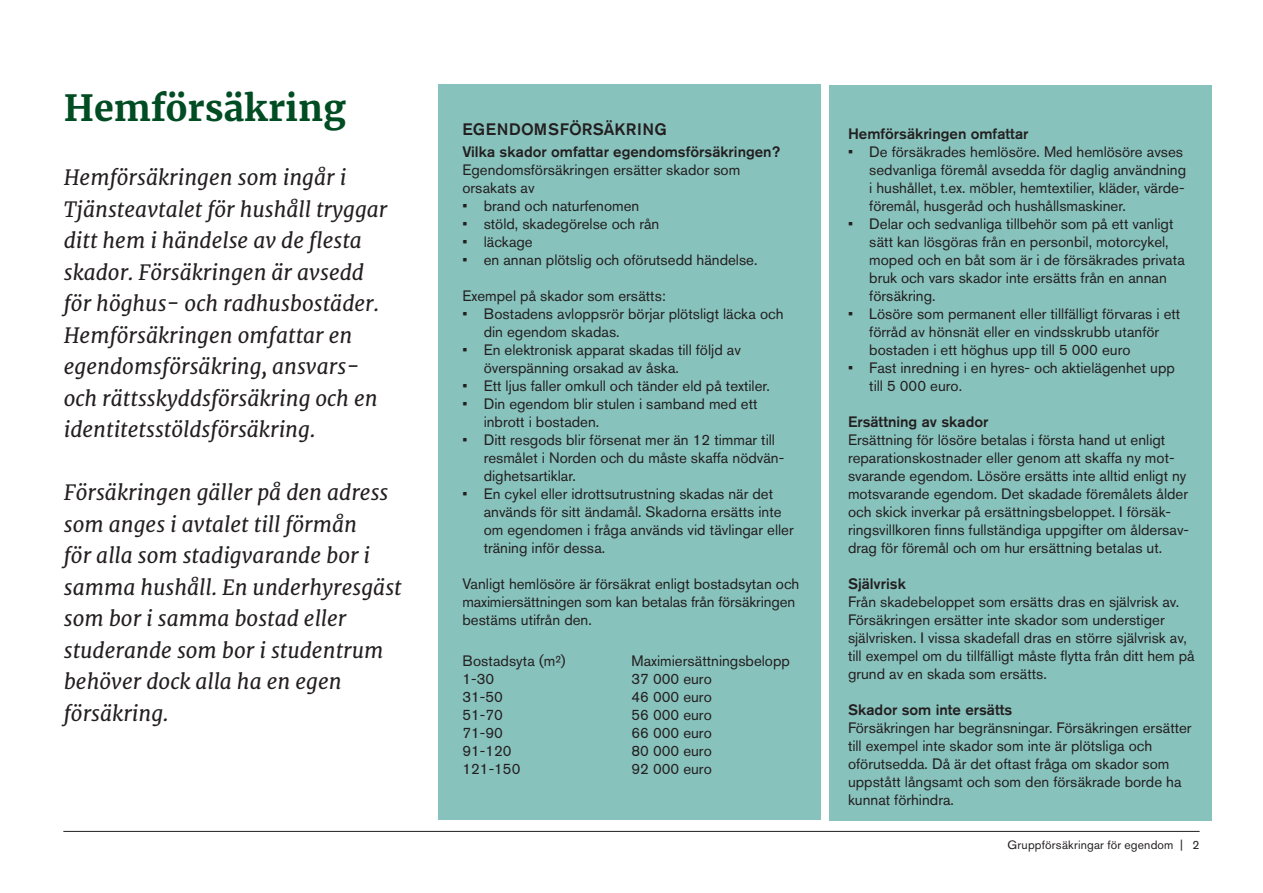
<style>
.page{position:relative;width:1263px;height:893px;background:#fff}
.page>*{position:absolute;margin:0;border:0;box-sizing:border-box;transform-origin:0 0}
.PÄÄOTSIKKO{font:700 36px "Merriweather";color:#004c23}
.INGRESSI{font:italic 21px/31.5px "Merriweather";color:#231f20}
.OTSIKKO2{font:500 16.5px "Akzidenz Grotesk BQ";letter-spacing:.02em;color:#231f20}
.LUETTELOT{font:15px/18px "Akzidenz Grotesk BQ";color:#231f20}
.LEIPÄTEKSTI{font:15px/18px "Akzidenz Grotesk BQ";color:#231f20}
.OTSIKKO4{font:500 15px "Akzidenz Grotesk BQ";color:#231f20}
.t1{font:12px "Akzidenz Grotesk BQ";letter-spacing:.015em;color:#231f20}
</style>
<div class="page">
<hr style="left:63px;top:831px;width:1136px;height:1px;background:#231f20">
<div style="left:829px;top:85px;width:382px;height:736px;background:#88c2bc"></div>
<div style="left:438px;top:85px;width:382px;height:735px;background:#88c2bc"></div>
<p class="PÄÄOTSIKKO" style="left:64px;top:85px;width:283px">Hemförsäkring</p>
<p class="INGRESSI" style="left:64px;top:162px;width:325px">Hemförsäkringen som ingår i<br>Tjänsteavtalet för hushåll tryggar ditt hem i händelse av de flesta skador. Försäkringen är avsedd för höghus- och radhusbostäder.<br>Hemförsäkringen omfattar en egendomsförsäkring, ansvars&shy;och rättsskyddsförsäkring och en identitetsstöldsförsäkring.</p>
<p class="INGRESSI" style="left:64px;top:477px;width:339px">Försäkringen gäller på den adress som anges i avtalet till förmån<br>för alla som stadigvarande bor i samma hushåll. En underhyresgäst som bor i samma bostad eller studerande som bor i studentrum behöver dock alla ha en egen försäkring.</p>
<p class="OTSIKKO2" style="left:462px;top:119px;width:206px">EGENDOMSFÖRSÄKRING</p>
<p class="OTSIKKO4" style="left:462px;top:143px;width:319px">Vilka skador omfattar egendomsförsäkringen?</p>
<p class="LEIPÄTEKSTI" style="left:462px;top:161px;width:279px">Egendomsförsäkringen ersätter skador som orsakats av</p>
<p class="LUETTELOT" style="left:462px;top:197px;width:178px">• brand och naturfenomen</p>
<p class="LUETTELOT" style="left:462px;top:215px;width:198px">• stöld, skadegörelse och rån</p>
<p class="LUETTELOT" style="left:462px;top:233px;width:72px">• läckage</p>
<p class="LUETTELOT" style="left:462px;top:251px;width:297px">• en annan plötslig och oförutsedd händelse.</p>
<p class="LEIPÄTEKSTI" style="left:462px;top:287px;width:205px">Exempel på skador som ersätts:</p>
<p class="LUETTELOT" style="left:484px;top:305px;width:301px;text-indent:-21px">• Bostadens avloppsrör börjar plötsligt läcka och din egendom skadas.</p>
<p class="LUETTELOT" style="left:484px;top:341px;width:259px;text-indent:-21px">• En elektronisk apparat skadas till följd av överspänning orsakad av åska.</p>
<p class="LUETTELOT" style="left:462px;top:377px;width:309px">• Ett ljus faller omkull och tänder eld på textiler.</p>
<p class="LUETTELOT" style="left:484px;top:395px;width:275px;text-indent:-21px">• Din egendom blir stulen i samband med ett inbrott i bostaden.</p>
<p class="LUETTELOT" style="left:484px;top:431px;width:302px;text-indent:-21px">• Ditt resgods blir försenat mer än 12 timmar till resmålet i Norden och du måste skaffa nödvän&shy;dighetsartiklar.</p>
<p class="LUETTELOT" style="left:484px;top:485px;width:311px;text-indent:-21px">• En cykel eller idrottsutrustning skadas när det används för sitt ändamål. Skadorna ersätts inte om egendomen i fråga används vid tävlingar eller träning inför dessa.</p>
<p class="LEIPÄTEKSTI" style="left:462px;top:575px;width:338px">Vanligt hemlösöre är försäkrat enligt bostadsytan och maximiersättningen som kan betalas från försäkringen bestäms utifrån den.</p>
<p class="LEIPÄTEKSTI" style="left:462px;top:652px;width:105px">Bostadsyta (m²)</p>
<p class="LEIPÄTEKSTI" style="left:631px;top:652px;width:160px">Maximiersättningsbelopp</p>
<p class="LEIPÄTEKSTI" style="left:462px;top:670px;width:33px">1-30</p>
<p class="LEIPÄTEKSTI" style="left:631px;top:670px;width:82px">37 000 euro</p>
<p class="LEIPÄTEKSTI" style="left:462px;top:688px;width:42px">31-50</p>
<p class="LEIPÄTEKSTI" style="left:631px;top:688px;width:82px">46 000 euro</p>
<p class="LEIPÄTEKSTI" style="left:462px;top:706px;width:42px">51-70</p>
<p class="LEIPÄTEKSTI" style="left:631px;top:706px;width:82px">56 000 euro</p>
<p class="LEIPÄTEKSTI" style="left:462px;top:724px;width:42px">71-90</p>
<p class="LEIPÄTEKSTI" style="left:631px;top:724px;width:82px">66 000 euro</p>
<p class="LEIPÄTEKSTI" style="left:462px;top:742px;width:51px">91-120</p>
<p class="LEIPÄTEKSTI" style="left:631px;top:742px;width:82px">80 000 euro</p>
<p class="LEIPÄTEKSTI" style="left:462px;top:760px;width:60px">121-150</p>
<p class="LEIPÄTEKSTI" style="left:631px;top:760px;width:82px">92 000 euro</p>
<p class="OTSIKKO4" style="left:848px;top:125px;width:182px">Hemförsäkringen omfattar</p>
<p class="LUETTELOT" style="left:869px;top:143px;width:318px;text-indent:-21px">• De försäkrades hemlösöre. Med hemlösöre avses sedvanliga föremål avsedda för daglig användning i hushållet, t.ex. möbler, hemtextilier, kläder, värde&shy;föremål, husgeråd och hushållsmaskiner.</p>
<p class="LUETTELOT" style="left:869px;top:215px;width:317px;text-indent:-21px">• Delar och sedvanliga tillbehör som på ett vanligt sätt kan lösgöras från en personbil, motorcykel, moped och en båt som är i de försäkrades privata bruk och vars skador inte ersätts från en annan försäkring.</p>
<p class="LUETTELOT" style="left:869px;top:305px;width:312px;text-indent:-21px">• Lösöre som permanent eller tillfälligt förvaras i ett förråd av hönsnät eller en vindsskrubb utanför bostaden i ett höghus upp till 5 000 euro</p>
<p class="LUETTELOT" style="left:869px;top:359px;width:307px;text-indent:-21px">• Fast inredning i en hyres- och aktielägenhet upp till 5 000 euro.</p>
<p class="OTSIKKO4" style="left:848px;top:413px;width:142px">Ersättning av skador</p>
<p class="LEIPÄTEKSTI" style="left:848px;top:431px;width:343px">Ersättning för lösöre betalas i första hand ut enligt reparationskostnader eller genom att skaffa ny mot&shy;svarande egendom. Lösöre ersätts inte alltid enligt ny motsvarande egendom. Det skadade föremålets ålder och skick inverkar på ersättningsbeloppet. I försäk&shy;ringsvillkoren finns fullständiga uppgifter om åldersav&shy;drag för föremål och om hur ersättning betalas ut.</p>
<p class="OTSIKKO4" style="left:848px;top:575px;width:59px">Självrisk</p>
<p class="LEIPÄTEKSTI" style="left:848px;top:593px;width:348px">Från skadebeloppet som ersätts dras en självrisk av.<br>Försäkringen ersätter inte skador som understiger självrisken. I vissa skadefall dras en större självrisk av, till exempel om du tillfälligt måste flytta från ditt hem på grund av en skada som ersätts.</p>
<p class="OTSIKKO4" style="left:848px;top:701px;width:166px">Skador som inte ersätts</p>
<p class="LEIPÄTEKSTI" style="left:848px;top:719px;width:345px">Försäkringen har begränsningar. Försäkringen ersätter till exempel inte skador som inte är plötsliga och oförutsedda. Då är det oftast fråga om skador som uppstått långsamt och som den försäkrade borde ha kunnat förhindra.</p>
<p class="t1" style="left:1007px;top:837px;width:194px">Gruppförsäkringar för egendom | 2</p>
</div>
